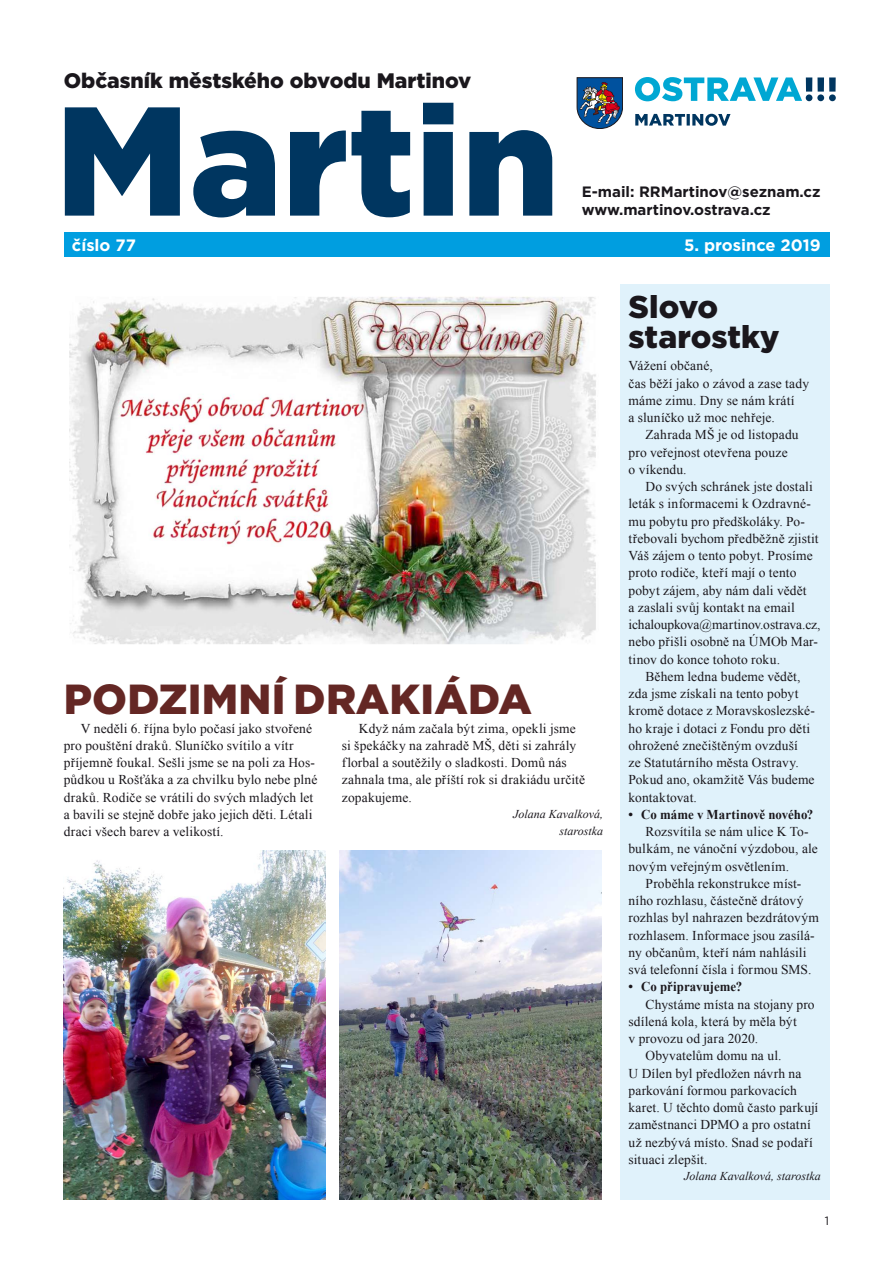
<style>
.page{position:relative;width:893px;height:1263px;background:#fff}
.page>*{position:absolute;margin:0;border:0;box-sizing:border-box;transform-origin:0 0}
.t1{font:900 154.65px "Gotham";color:#003660}
.t2{font:900 42px "Gotham";letter-spacing:.005em;color:#642724}
.t3{font:900 31.5px/30px "Gotham";color:#1a171c}
.t4{font:900 21px "Gotham";color:#1a171c}
.t5{font:700 16.5px "Gotham";color:#fff}
.t6{font:700 15px/18px "Gotham";color:#1a171c}
.t7{font:13.5px/17.2px "Times New Roman";letter-spacing:.01em;color:#1a171c}
.t8{font:700 13.5px "Times New Roman";color:#1a171c;scale:.95 1}
.t9{font:italic 12px/16.5px "Times New Roman";color:#1a171c;text-align:right}
.t10{font:12px "Gotham";color:#1a171c}
</style>
<div class="page">
<img style="left:69px;top:296px;width:527px;height:349px">
<div style="left:64px;top:232px;width:765px;height:24px;background:#009ee0"></div>
<div style="left:620px;top:284px;width:209px;height:915px;background:#e0f2fb"></div>
<svg style="left:635px;top:77px;width:167px;height:24px"></svg>
<div style="left:806px;top:94px;width:6px;height:7px;background:#003660;border-radius:50%"></div>
<div style="left:817px;top:94px;width:7px;height:7px;background:#003660;border-radius:50%"></div>
<div style="left:806px;top:77px;width:6px;height:15px;background:#003660"></div>
<div style="left:817px;top:77px;width:7px;height:15px;background:#003660"></div>
<div style="left:829px;top:77px;width:7px;height:15px;background:#003660"></div>
<div style="left:829px;top:94px;width:7px;height:7px;background:#003660;border-radius:50%"></div>
<svg style="left:577px;top:77px;width:46px;height:52px;background:#4d6284"></svg>
<svg style="left:635px;top:114px;width:95px;height:12px"></svg>
<img style="left:64px;top:850px;width:262px;height:349px">
<img style="left:340px;top:850px;width:261px;height:349px">
<h3 class="t4" style="left:64px;top:66px;width:409px">Občasník městského obvodu Martinov</h3>
<h1 class="t1" style="left:55px;top:54px;width:506px">Martin</h1>
<p class="t5" style="left:72px;top:234px;width:66px">číslo 77</p>
<p class="t5" style="left:684px;top:234px;width:138px">5. prosince 2019</p>
<p class="t6" style="left:582px;top:183px;width:240px">E-mail: RRMartinov@seznam.cz www.martinov.ostrava.cz</p>
<h2 class="t2" style="left:64px;top:671px;width:470px">podzimní DRAKIÁDA</h2>
<p class="t7" style="left:64px;top:719px;width:255px;text-indent:17px">V neděli 6. října bylo počasí jako stvořené pro pouštění draků. Sluníčko svítilo a vítr příjemně foukal. Sešli jsme se na poli za Hos&shy;půdkou u Rošťáka a za chvilku bylo nebe plné draků. Rodiče se vrátili do svých mladých let a bavili se stejně dobře jako jejich děti. Létali draci všech barev a velikostí.</p>
<p class="t7" style="left:342px;top:719px;width:245px;text-indent:17px">Když nám začala být zima, opekli jsme si špekáčky na zahradě MŠ, děti si zahrály florbal a soutěžily o sladkosti. Domů nás zahnala tma, ale příští rok si drakiádu určitě zopakujeme.</p>
<p class="t9" style="left:513px;top:805px;width:91px">Jolana Kavalková, starostka</p>
<h3 class="t3" style="left:628px;top:291px;width:153px">Slovo starostky</h3>
<p class="t7" style="left:628px;top:357px;width:182px">Vážení občané,<br>čas běží jako o závod a zase tady máme zimu. Dny se nám krátí<br>a sluníčko už moc nehřeje.</p>
<p class="t7" style="left:628px;top:426px;width:172px;text-indent:17px">Zahrada MŠ je od listopadu pro veřejnost otevřena pouze<br>o víkendu.</p>
<p class="t7" style="left:628px;top:478px;width:194px;text-indent:17px">Do svých schránek jste dostali leták s informacemi k Ozdravné&shy;mu pobytu pro předškoláky. Po&shy;třebovali bychom předběžně zjistit<br>Váš zájem o tento pobyt. Prosíme proto rodiče, kteří mají o tento pobyt zájem, aby nám dali vědět<br>a zaslali svůj kontakt na email ichaloupkova@martinov.ostrava.cz, nebo přišli osobně na ÚMOb Mar&shy;tinov do konce tohoto roku.</p>
<p class="t7" style="left:628px;top:667px;width:188px;text-indent:17px">Během ledna budeme vědět, zda jsme získali na tento pobyt kromě dotace z Moravskoslezské&shy;ho kraje i dotaci z Fondu pro děti ohrožené znečištěným ovzduší<br>ze Statutárního města Ostravy.<br>Pokud ano, okamžitě Vás budeme kontaktovat.</p>
<p class="t8" style="left:628px;top:805px;width:196px">• Co máme v Martinově nového?</p>
<p class="t7" style="left:628px;top:823px;width:191px;text-indent:17px">Rozsvítila se nám ulice K To&shy;bulkám, ne vánoční výzdobou, ale novým veřejným osvětlením.</p>
<p class="t7" style="left:628px;top:874px;width:192px;text-indent:17px">Proběhla rekonstrukce míst&shy;ního rozhlasu, částečně drátový rozhlas byl nahrazen bezdrátovým rozhlasem. Informace jsou zasílá&shy;ny občanům, kteří nám nahlásili svá telefonní čísla i formou SMS.</p>
<p class="t8" style="left:628px;top:977px;width:121px">• Co připravujeme?</p>
<p class="t7" style="left:646px;top:995px;width:171px">Chystáme místa na stojany pro</p>
<p class="t7" style="left:628px;top:1012px;width:170px">sdílená kola, která by měla být</p>
<p class="t7" style="left:628px;top:1030px;width:131px">v provozu od jara 2020.</p>
<p class="t7" style="left:646px;top:1047px;width:137px">Obyvatelům domu na ul.</p>
<p class="t7" style="left:628px;top:1064px;width:174px">U Dílen byl předložen návrh na</p>
<p class="t7" style="left:628px;top:1081px;width:170px">parkování formou parkovacích</p>
<p class="t7" style="left:628px;top:1099px;width:191px">karet. U těchto domů často parkují</p>
<p class="t7" style="left:628px;top:1116px;width:184px">zaměstnanci DPMO a pro ostatní</p>
<p class="t7" style="left:628px;top:1133px;width:186px">už nezbývá místo. Snad se podaří</p>
<p class="t7" style="left:628px;top:1150px;width:80px">situaci zlepšit.</p>
<p class="t9" style="left:684px;top:1168px;width:138px">Jolana Kavalková, starostka</p>
<p class="t10" style="left:825px;top:1213px;width:6px">1</p>
</div>
